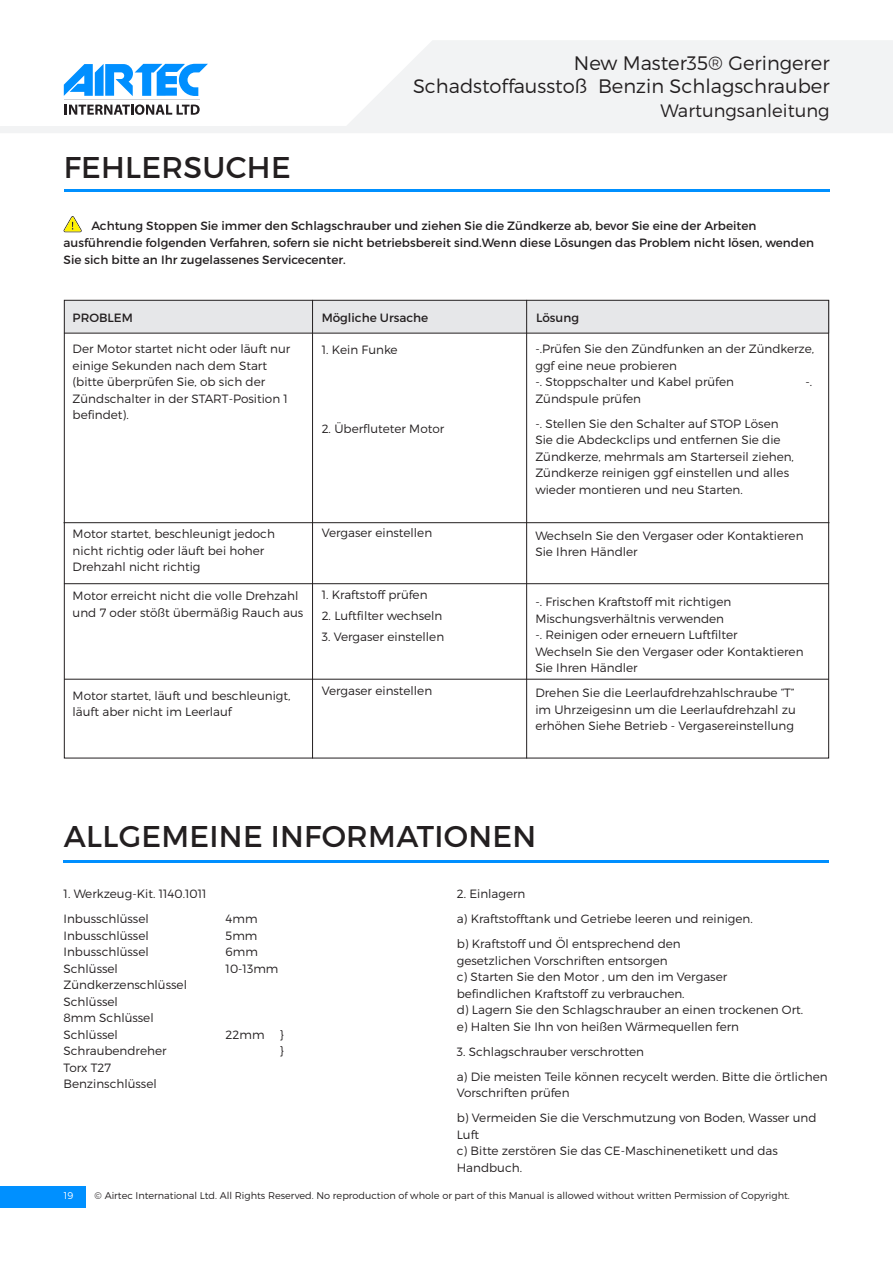
<style>
.page{position:relative;width:893px;height:1263px;background:#fff}
.page>*{position:absolute;margin:0;border:0;box-sizing:border-box;transform-origin:0 0}
.t1{font:30px "Montserrat";letter-spacing:.01em;color:#231f20}
.t2{font:300 19.5px/23.5px "Montserrat";color:#231f20;text-align:right}
.t3{font:300 18px "Montserrat";color:#231f20}
.t4{font:300 12px/16.5px "Montserrat";color:#231f20}
.t5{font:12px/16.5px "Montserrat";color:#231f20}
.t6{font:300 9.75px "Montserrat";color:#231f20}
.t7{font:300 9.75px "Montserrat";color:#fff}
</style>
<div class="page">
<svg style="left:0;top:40px;width:893px;height:93px;fill:#f2f3f4"></svg>
<div style="left:0;top:1186px;width:85px;height:22px;background:#0090ff"></div>
<svg style="left:65px;top:104px;width:135px;height:11px"></svg>
<hr style="left:64px;top:99px;width:135px;height:1px;background:#d1d1d4">
<svg style="left:64px;top:64px;width:144px;height:32px"></svg>
<hr style="left:64px;top:189px;width:766px;height:2px;background:#0090ff">
<div style="left:64px;top:300px;width:765px;height:33px;background:#e6e7e9"></div>
<svg style="left:63px;top:216px;width:19px;height:16px"></svg>
<hr style="left:64px;top:861px;width:765px;height:2px;background:#008fff">
<hr style="left:64px;top:333px;width:765px;height:1px;background:#231f20">
<hr style="left:64px;top:583px;width:765px;height:1px;background:#231f20">
<hr style="left:64px;top:522px;width:765px;height:1px;background:#231f20">
<hr style="left:64px;top:679px;width:765px;height:1px;background:#231f20">
<hr style="left:312px;top:300px;width:1px;height:458px;background:#231f20">
<hr style="left:526px;top:300px;width:1px;height:458px;background:#231f20">
<p class="t1" style="left:64px;top:149px;width:228px">FEHLERSUCHE</p>
<h2 class="t2" style="left:413px;top:51px;width:418px">New Master35® Geringerer<br>Schadstoffausstoß Benzin Schlagschrauber</h2>
<h3 class="t3" style="left:661px;top:100px;width:171px">Wartungsanleitung</h3>
<p class="t5" style="left:64px;top:218px;width:752px;text-indent:28px">Achtung Stoppen Sie immer den Schlagschrauber und ziehen Sie die Zündkerze ab, bevor Sie eine der Arbeiten ausführendie folgenden Verfahren, sofern sie nicht betriebsbereit sind.Wenn diese Lösungen das Problem nicht lösen, wenden<br>Sie sich bitte an Ihr zugelassenes Servicecenter.</p>
<p class="t5" style="left:73px;top:309px;width:62px">PROBLEM</p>
<p class="t5" style="left:322px;top:309px;width:108px">Mögliche Ursache</p>
<p class="t5" style="left:536px;top:309px;width:45px">Lösung</p>
<p class="t4" style="left:73px;top:341px;width:219px">Der Motor startet nicht oder läuft nur einige Sekunden nach dem Start (bitte überprüfen Sie, ob sich der<br>Zündschalter in der START-Position 1 befindet).</p>
<p class="t4" style="left:322px;top:341px;width:77px">1. Kein Funke</p>
<p class="t4" style="left:322px;top:420px;width:124px">2. Überfluteter Motor</p>
<p class="t4" style="left:73px;top:525px;width:204px">Motor startet, beschleunigt jedoch nicht richtig oder läuft bei hoher<br>Drehzahl nicht richtig</p>
<p class="t4" style="left:73px;top:588px;width:232px">Motor erreicht nicht die volle Drehzahl und 7 oder stößt übermäßig Rauch aus</p>
<p class="t4" style="left:73px;top:687px;width:219px">Motor startet, läuft und beschleunigt, läuft aber nicht im Leerlauf</p>
<p class="t4" style="left:322px;top:524px;width:112px">Vergaser einstellen</p>
<p class="t4" style="left:322px;top:586px;width:107px">1. Kraftstoff prüfen</p>
<p class="t4" style="left:322px;top:607px;width:122px">2. Luftfilter wechseln</p>
<p class="t4" style="left:322px;top:628px;width:124px">3. Vergaser einstellen</p>
<p class="t4" style="left:322px;top:682px;width:112px">Vergaser einstellen</p>
<p class="t4" style="left:535px;top:341px;width:280px">-.Prüfen Sie den Zündfunken an der Zündkerze, ggf eine neue probieren<br>-. Stoppschalter und Kabel prüfen</p>
<p class="t4" style="left:805px;top:374px;width:8px">-.</p>
<p class="t4" style="left:535px;top:390px;width:107px">Zündspule prüfen</p>
<p class="t4" style="left:535px;top:415px;width:260px">-. Stellen Sie den Schalter auf STOP Lösen Sie die Abdeckclips und entfernen Sie die Zündkerze, mehrmals am Starterseil ziehen, Zündkerze reinigen ggf einstellen und alles wieder montieren und neu Starten.</p>
<p class="t4" style="left:535px;top:527px;width:270px">Wechseln Sie den Vergaser oder Kontaktieren<br>Sie Ihren Händler</p>
<p class="t4" style="left:535px;top:593px;width:270px">-. Frischen Kraftstoff mit richtigen Mischungsverhältnis verwenden<br>-. Reinigen oder erneuern Luftfilter<br>Wechseln Sie den Vergaser oder Kontaktieren Sie Ihren Händler</p>
<p class="t4" style="left:535px;top:684px;width:262px;text-align:justify">Drehen Sie die Leerlaufdrehzahlschraube “T” im Uhrzeigesinn um die Leerlaufdrehzahl zu erhöhen Siehe Betrieb - Vergasereinstellung</p>
<p class="t1" style="left:64px;top:817px;width:474px">ALLGEMEINE INFORMATIONEN</p>
<p class="t4" style="left:64px;top:885px;width:145px">1. Werkzeug-Kit. 1140.1011</p>
<p class="t4" style="left:64px;top:910px;width:87px">Inbusschlüssel</p>
<p class="t4" style="left:226px;top:910px;width:33px">4mm</p>
<p class="t4" style="left:64px;top:927px;width:87px">Inbusschlüssel</p>
<p class="t4" style="left:226px;top:927px;width:33px">5mm</p>
<p class="t4" style="left:64px;top:943px;width:87px">Inbusschlüssel</p>
<p class="t4" style="left:226px;top:943px;width:34px">6mm</p>
<p class="t4" style="left:64px;top:960px;width:56px">Schlüssel</p>
<p class="t4" style="left:226px;top:960px;width:54px">10-13mm</p>
<p class="t4" style="left:64px;top:976px;width:125px">Zündkerzenschlüssel<br>Schlüssel<br>8mm Schlüssel<br>Schlüssel</p>
<p class="t4" style="left:226px;top:1026px;width:40px">22mm</p>
<p class="t4" style="left:280px;top:1026px;width:6px">}</p>
<p class="t4" style="left:64px;top:1042px;width:105px">Schraubendreher</p>
<p class="t4" style="left:280px;top:1042px;width:6px">}</p>
<p class="t4" style="left:64px;top:1059px;width:95px">Torx T27<br>Benzinschlüssel</p>
<p class="t4" style="left:457px;top:885px;width:70px">2. Einlagern</p>
<p class="t4" style="left:457px;top:910px;width:298px">a) Kraftstofftank und Getriebe leeren und reinigen.</p>
<p class="t4" style="left:457px;top:935px;width:348px">b) Kraftstoff und Öl entsprechend den<br>gesetzlichen Vorschriften entsorgen<br>c) Starten Sie den Motor , um den im Vergaser befindlichen Kraftstoff zu verbrauchen.<br>d) Lagern Sie den Schlagschrauber an einen trockenen Ort. e) Halten Sie Ihn von heißen Wärmequellen fern</p>
<p class="t4" style="left:457px;top:1043px;width:189px">3. Schlagschrauber verschrotten</p>
<p class="t4" style="left:457px;top:1068px;width:372px">a) Die meisten Teile können recycelt werden. Bitte die örtlichen<br>Vorschriften prüfen</p>
<p class="t4" style="left:457px;top:1109px;width:361px">b) Vermeiden Sie die Verschmutzung von Boden, Wasser und<br>Luft<br>c) Bitte zerstören Sie das CE-Maschinenetikett und das<br>Handbuch.</p>
<p class="t7" style="left:64px;top:1190px;width:11px">19</p>
<p class="t6" style="left:95px;top:1190px;width:697px">© Airtec International Ltd. All Rights Reserved. No reproduction of whole or part of this Manual is allowed without written Permission of Copyright.</p>
</div>
